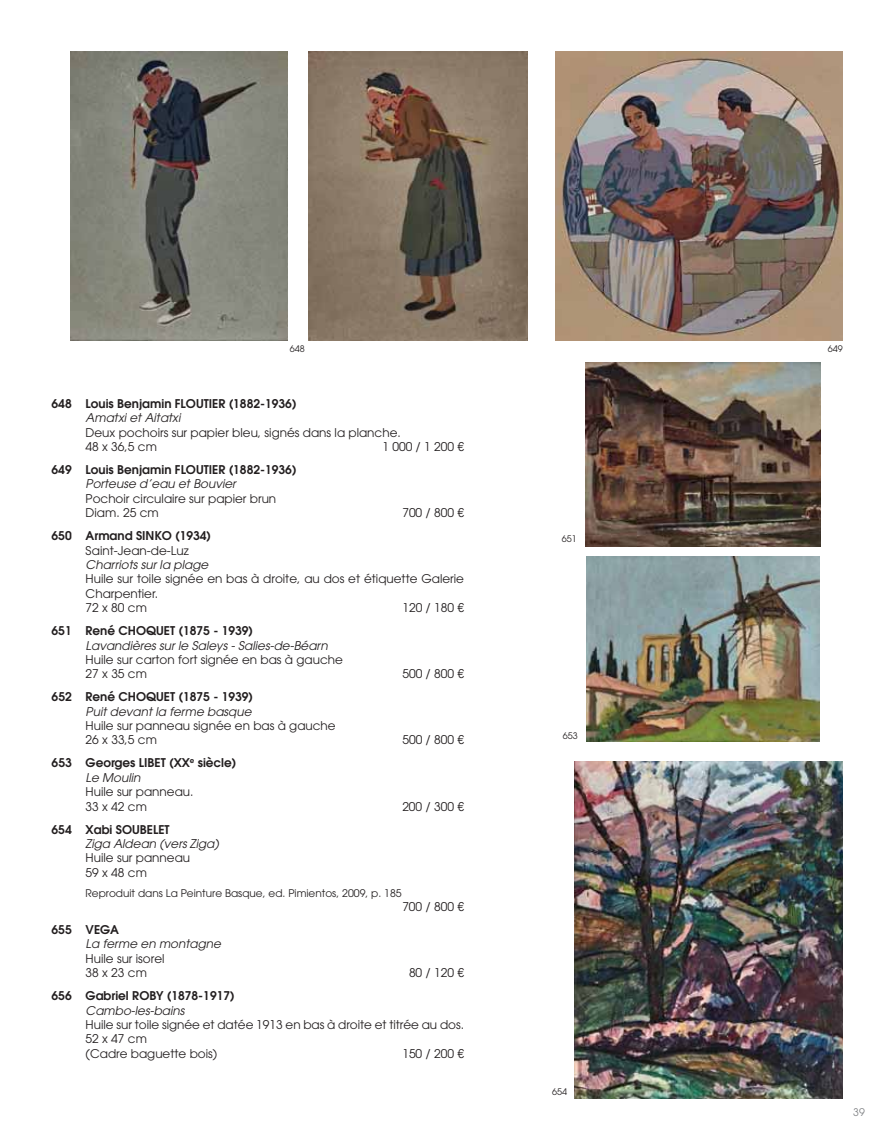
<style>
.page{position:relative;width:893px;height:1148px;background:#fff}
.page>*{position:absolute;margin:0;border:0;box-sizing:border-box;transform-origin:0 0}
.t1{font:12px/14.4px "ITC Avant Garde Pro";color:#231f20}
.t2{font:600 12px/14.4px "ITC Avant Garde Pro";color:#231f20}
.t3{font:italic 12px "ITC Avant Garde Pro";color:#231f20}
.t4{font:10.5px "ITC Avant Garde Pro";color:#231f20}
.t5{font:10.5px "ITC Avant Garde Pro";color:#808285}
.t6{font:9px "ITC Avant Garde Pro";color:#231f20}
.s1{font-weight:400;font-style:italic}
</style>
<div class="page">
<img style="left:309px;top:52px;width:218px;height:288px">
<img style="left:71px;top:52px;width:216px;height:288px">
<img style="left:555px;top:52px;width:288px;height:289px">
<img style="left:574px;top:762px;width:268px;height:336px">
<img style="left:585px;top:362px;width:235px;height:184px">
<img style="left:586px;top:556px;width:233px;height:185px">
<p class="t6" style="left:290px;top:344px;width:16px">648</p>
<p class="t6" style="left:828px;top:344px;width:16px">649</p>
<p class="t2" style="left:52px;top:397px;width:246px">648 Louis Benjamin FLOUTIER (1882-1936)</p>
<p class="t3" style="left:86px;top:412px;width:96px">Amatxi et Aitatxi</p>
<p class="t1" style="left:86px;top:426px;width:317px">Deux pochoirs sur papier bleu, signés dans la planche.<br>48 x 36,5 cm</p>
<p class="t1" style="left:382px;top:440px;width:83px">1 000 / 1 200 €</p>
<p class="t2" style="left:52px;top:463px;width:246px">649 Louis Benjamin FLOUTIER (1882-1936)</p>
<p class="t3" style="left:86px;top:478px;width:152px">Porteuse d’eau et Bouvier</p>
<p class="t1" style="left:86px;top:492px;width:192px">Pochoir circulaire sur papier brun<br>Diam. 25 cm</p>
<p class="t1" style="left:402px;top:506px;width:63px">700 / 800 €</p>
<p class="t2" style="left:52px;top:529px;width:161px">650 Armand SINKO (1934)</p>
<p class="t1" style="left:86px;top:544px;width:105px">Saint-Jean-de-Luz</p>
<p class="t3" style="left:86px;top:559px;width:124px">Charriots sur la plage</p>
<p class="t1" style="left:86px;top:572px;width:380px">Huile sur toile signée en bas à droite, au dos et étiquette Galerie<br>Charpentier.<br>72 x 80 cm</p>
<p class="t1" style="left:402px;top:601px;width:63px">120 / 180 €</p>
<p class="t2" style="left:52px;top:624px;width:203px">651 René CHOQUET (1875 - 1939)</p>
<p class="t3" style="left:86px;top:639px;width:244px">Lavandières sur le Saleys - Salies-de-Béarn</p>
<p class="t1" style="left:86px;top:653px;width:259px">Huile sur carton fort signée en bas à gauche<br>27 x 35 cm</p>
<p class="t2" style="left:52px;top:690px;width:203px">652 René CHOQUET (1875 - 1939)</p>
<p class="t3" style="left:86px;top:705px;width:167px">Puit devant la ferme basque</p>
<p class="t1" style="left:86px;top:719px;width:252px">Huile sur panneau signée en bas à gauche<br>26 x 33,5 cm</p>
<p class="t2" style="left:86px;top:756px;width:152px;text-indent:-34px">653 Georges LIBET (XX<sup>e</sup> siècle)<br><span class="s1">Le Moulin</span></p>
<p class="t1" style="left:86px;top:785px;width:109px">Huile sur panneau.<br>33 x 42 cm</p>
<p class="t1" style="left:402px;top:667px;width:63px">500 / 800 €</p>
<p class="t1" style="left:402px;top:733px;width:63px">500 / 800 €</p>
<p class="t1" style="left:402px;top:799px;width:63px">200 / 300 €</p>
<p class="t2" style="left:52px;top:822px;width:120px">654 Xabi SOUBELET</p>
<p class="t3" style="left:86px;top:838px;width:135px">Ziga Aldean (vers Ziga)</p>
<p class="t1" style="left:86px;top:851px;width:106px">Huile sur panneau<br>59 x 48 cm</p>
<p class="t4" style="left:86px;top:887px;width:318px">Reproduit dans La Peinture Basque, ed. Pimientos, 2009, p. 185</p>
<p class="t2" style="left:52px;top:923px;width:69px">655 VEGA</p>
<p class="t3" style="left:86px;top:938px;width:137px">La ferme en montagne</p>
<p class="t1" style="left:86px;top:952px;width:80px">Huile sur isorel<br>38 x 23 cm</p>
<p class="t1" style="left:402px;top:900px;width:63px">700 / 800 €</p>
<p class="t1" style="left:409px;top:966px;width:57px">80 / 120 €</p>
<p class="t2" style="left:52px;top:989px;width:185px">656 Gabriel ROBY (1878-1917)</p>
<p class="t3" style="left:86px;top:1004px;width:100px">Cambo-les-bains</p>
<p class="t1" style="left:86px;top:1018px;width:380px">Huile sur toile signée et datée 1913 en bas à droite et titrée au dos.<br>52 x 47 cm<br>(Cadre baguette bois)</p>
<p class="t1" style="left:402px;top:1046px;width:63px">150 / 200 €</p>
<p class="t6" style="left:562px;top:534px;width:16px">651</p>
<p class="t6" style="left:563px;top:731px;width:16px">653</p>
<p class="t6" style="left:552px;top:1087px;width:16px">654</p>
<p class="t5" style="left:853px;top:1107px;width:13px">39</p>
</div>
